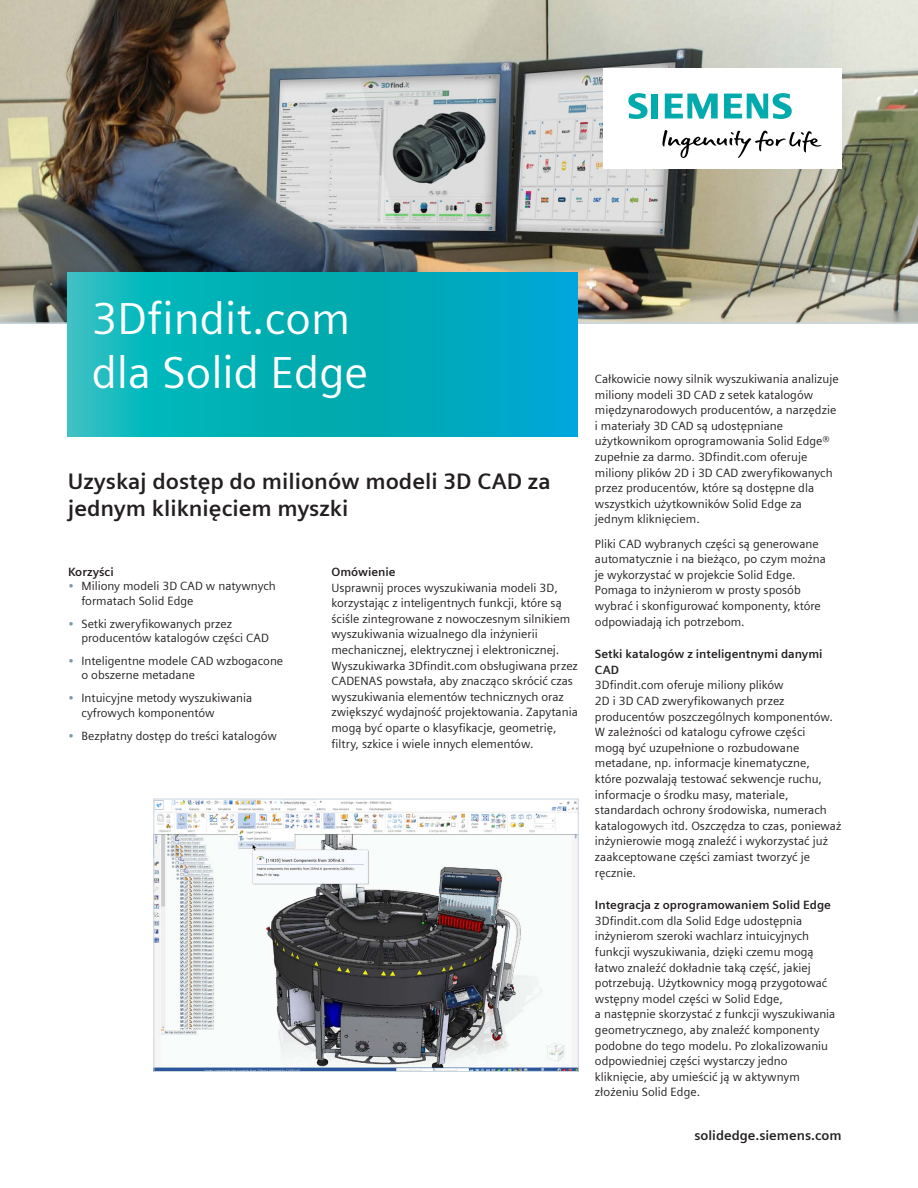
<style>
.page{position:relative;width:918px;height:1188px;background:#fff}
.page>*{position:absolute;margin:0;border:0;box-sizing:border-box;transform-origin:0 0}
.Head_Snow__30pt_120{font:45px/54px "Siemens Sans Global";color:#fff}
.Subhead_Blk__15pt_12{font:700 22.5px/27px "Siemens Sans Global";color:#231f20}
.URL__9pt_130{font:700 13.5px "Siemens Sans Global";color:#231f20}
.Body_Text_Blk__9pt_4{font:12px/15.6px "Siemens Sans Global";color:#231f20}
.Body_Subhead_Blk__9p{font:700 12px/15.6px "Siemens Sans Global";color:#231f20}
.s1{color:#7b99a9}
</style>
<div class="page">
<img style="left:0;top:0;width:918px;height:324px">
<div style="left:603px;top:68px;width:238px;height:101px;background:#fff"></div>
<svg style="left:662px;top:130px;width:159px;height:28px"></svg>
<svg style="left:628px;top:93px;width:30px;height:26px"></svg>
<svg style="left:665px;top:94px;width:53px;height:25px"></svg>
<svg style="left:724px;top:93px;width:68px;height:26px"></svg>
<svg style="left:68px;top:272px;width:510px;height:164px;background:#05aebb"></svg>
<img style="left:155px;top:801px;width:422px;height:269px">
<div style="left:153px;top:799px;width:426px;height:273px;border:1px solid #c9d6de"></div>
<p class="Head_Snow__30pt_120" style="left:92px;top:292px;width:278px">3Dfindit.com dla Solid Edge</p>
<p class="Subhead_Blk__15pt_12" style="left:68px;top:468px;width:484px">Uzyskaj dostęp do milionów modeli 3D CAD za jednym kliknięciem myszki</p>
<p class="Body_Subhead_Blk__9p" style="left:68px;top:564px;width:47px">Korzyści</p>
<p class="Body_Text_Blk__9pt_4" style="left:82px;top:579px;width:196px;line-height:14.4px;text-indent:-14px"><span class="s1">•</span> Miliony modeli 3D CAD w natywnych formatach Solid Edge</p>
<p class="Body_Text_Blk__9pt_4" style="left:82px;top:616px;width:189px;line-height:14.4px;text-indent:-14px"><span class="s1">•</span> Setki zweryfikowanych przez producentów katalogów części CAD</p>
<p class="Body_Text_Blk__9pt_4" style="left:82px;top:654px;width:203px;line-height:14.4px;text-indent:-14px"><span class="s1">•</span> Inteligentne modele CAD wzbogacone o obszerne metadane</p>
<p class="Body_Text_Blk__9pt_4" style="left:82px;top:691px;width:172px;line-height:14.4px;text-indent:-14px"><span class="s1">•</span> Intuicyjne metody wyszukiwania cyfrowych komponentów</p>
<p class="Body_Text_Blk__9pt_4" style="left:68px;top:728px;width:210px"><span class="s1">•</span> Bezpłatny dostęp do treści katalogów</p>
<p class="Body_Subhead_Blk__9p" style="left:332px;top:564px;width:66px">Omówienie</p>
<p class="Body_Text_Blk__9pt_4" style="left:332px;top:580px;width:248px">Usprawnij proces wyszukiwania modeli 3D, korzystając z inteligentnych funkcji, które są ściśle zintegrowane z nowoczesnym silnikiem wyszukiwania wizualnego dla inżynierii mechanicznej, elektrycznej i elektronicznej.<br>Wyszukiwarka 3Dfindit.com obsługiwana przez CADENAS powstała, aby znacząco skrócić czas wyszukiwania elementów technicznych oraz zwiększyć wydajność projektowania. Zapytania mogą być oparte o klasyfikacje, geometrię, filtry, szkice i wiele innych elementów.</p>
<p class="Body_Text_Blk__9pt_4" style="left:595px;top:371px;width:245px">Całkowicie nowy silnik wyszukiwania analizuje miliony modeli 3D CAD z setek katalogów międzynarodowych producentów, a narzędzie i materiały 3D CAD są udostępniane użytkownikom oprogramowania Solid Edge® zupełnie za darmo. 3Dfindit.com oferuje miliony plików 2D i 3D CAD zweryfikowanych przez producentów, które są dostępne dla wszystkich użytkowników Solid Edge za jednym kliknięciem.</p>
<p class="Body_Text_Blk__9pt_4" style="left:595px;top:536px;width:233px">Pliki CAD wybranych części są generowane automatycznie i na bieżąco, po czym można je wykorzystać w projekcie Solid Edge.<br>Pomaga to inżynierom w prosty sposób wybrać i skonfigurować komponenty, które odpowiadają ich potrzebom.</p>
<p class="Body_Subhead_Blk__9p" style="left:595px;top:646px;width:229px">Setki katalogów z inteligentnymi danymi<br>CAD</p>
<p class="Body_Text_Blk__9pt_4" style="left:595px;top:677px;width:248px">3Dfindit.com oferuje miliony plików<br>2D i 3D CAD zweryfikowanych przez producentów poszczególnych komponentów.<br>W zależności od katalogu cyfrowe części<br>mogą być uzupełnione o rozbudowane metadane, np. informacje kinematyczne,<br>które pozwalają testować sekwencje ruchu, informacje o środku masy, materiale, standardach ochrony środowiska, numerach katalogowych itd. Oszczędza to czas, ponieważ inżynierowie mogą znaleźć i wykorzystać już zaakceptowane części zamiast tworzyć je ręcznie.</p>
<p class="Body_Subhead_Blk__9p" style="left:595px;top:897px;width:238px">Integracja z oprogramowaniem Solid Edge</p>
<p class="Body_Text_Blk__9pt_4" style="left:595px;top:913px;width:242px">3Dfindit.com dla Solid Edge udostępnia inżynierom szeroki wachlarz intuicyjnych funkcji wyszukiwania, dzięki czemu mogą łatwo znaleźć dokładnie taką część, jakiej potrzebują. Użytkownicy mogą przygotować wstępny model części w Solid Edge,<br>a następnie skorzystać z funkcji wyszukiwania geometrycznego, aby znaleźć komponenty podobne do tego modelu. Po zlokalizowaniu odpowiedniej części wystarczy jedno kliknięcie, aby umieścić ją w aktywnym złożeniu Solid Edge.</p>
<p class="URL__9pt_130" style="left:694px;top:1127px;width:149px">solidedge.siemens.com</p>
</div>
